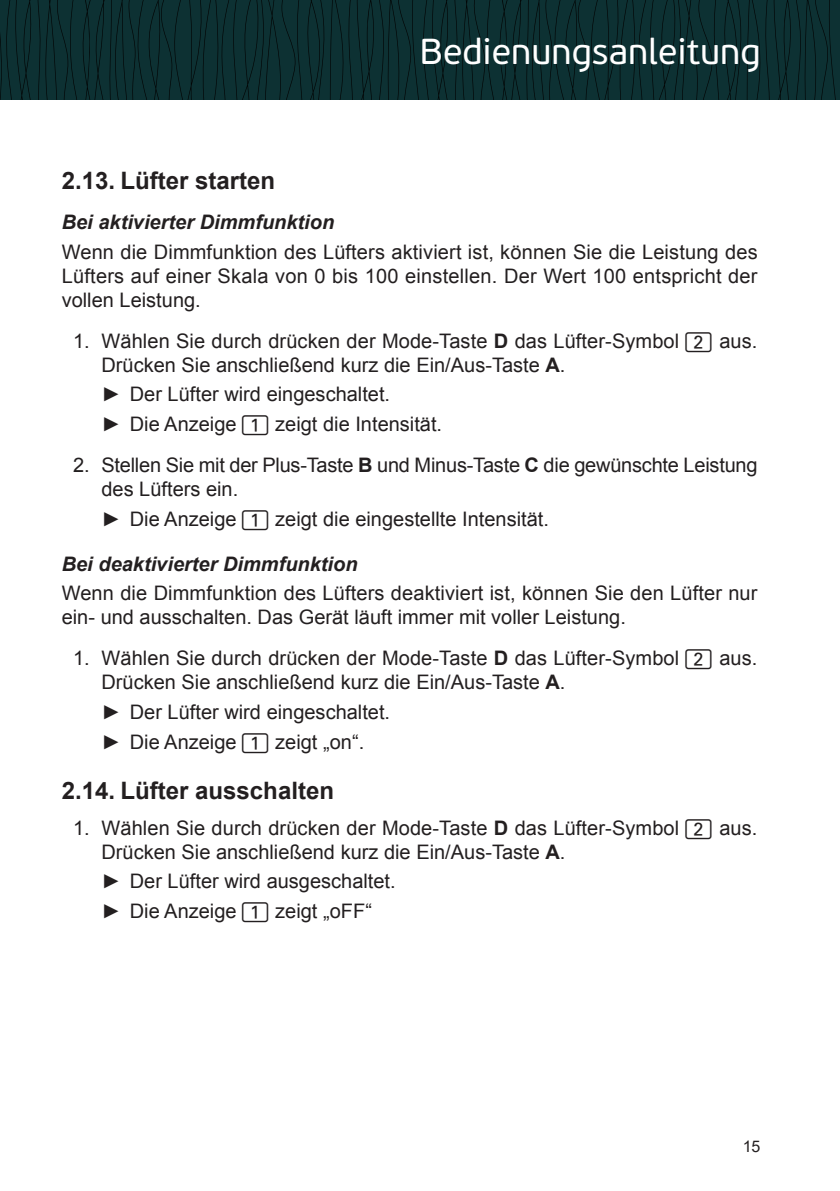
<style>
.page{position:relative;width:840px;height:1191px;background:#fff}
.page>*{position:absolute;margin:0;border:0;box-sizing:border-box;transform-origin:0 0}
.t1{font:36px "PF Beau Sans Pro";color:#fff}
.t2{font:700 24px "Arial";color:#231f20}
.t3{font:20px/29.6px "Arial";color:#231f20}
.t4{font:16px "Arial";color:#231f20}
.s1{font-weight:700;font-style:italic}
.s2{font-weight:700}
.s3{font-family:"Num Line Three"}
</style>
<div class="page">
<svg style="left:0;top:0;width:839px;height:100px"></svg>
<h1 class="t1" style="left:419px;top:31px;width:342px">Bedienungsanleitung</h1>
<p class="t2" style="left:62px;top:164px;width:215px">2.13. Lüfter starten</p>
<p class="t3" style="left:62px;top:207px;width:697px"><span class="s1">Bei aktivierter Dimmfunktion<br></span>Wenn die Dimmfunktion des Lüfters aktiviert ist, können Sie die Leistung des</p>
<p class="t3" style="left:62px;top:263px;width:697px;line-height:24px">Lüfters auf einer Skala von 0 bis 100 einstellen. Der Wert 100 entspricht der vollen Leistung.</p>
<p class="t3" style="left:101px;top:328px;width:657px;line-height:24px;text-indent:-28px">1. Wählen Sie durch drücken der Mode-Taste <span class="s2">D</span> das Lüfter-Symbol <span class="s3">2</span> aus.<br>Drücken Sie anschließend kurz die Ein/Aus-Taste <span class="s2">A</span>.</p>
<p class="t3" style="left:101px;top:379px;width:342px">► Der Lüfter wird eingeschaltet.<br>► Die Anzeige <span class="s3">1</span> zeigt die Intensität.</p>
<p class="t3" style="left:101px;top:453px;width:657px;line-height:24px;text-indent:-28px">2. Stellen Sie mit der Plus-Taste <span class="s2">B</span> und Minus-Taste <span class="s2">C</span> die gewünschte Leistung des Lüfters ein.</p>
<p class="t3" style="left:101px;top:503px;width:449px">► Die Anzeige <span class="s3">1</span> zeigt die eingestellte Intensität.</p>
<p class="t3" style="left:62px;top:548px;width:697px"><span class="s1">Bei deaktivierter Dimmfunktion<br></span>Wenn die Dimmfunktion des Lüfters deaktiviert ist, können Sie den Lüfter nur</p>
<p class="t3" style="left:62px;top:602px;width:565px">ein- und ausschalten. Das Gerät läuft immer mit voller Leistung.</p>
<p class="t3" style="left:101px;top:646px;width:657px;line-height:24px;text-indent:-28px">1. Wählen Sie durch drücken der Mode-Taste <span class="s2">D</span> das Lüfter-Symbol <span class="s3">2</span> aus.<br>Drücken Sie anschließend kurz die Ein/Aus-Taste <span class="s2">A</span>.</p>
<p class="t3" style="left:101px;top:697px;width:290px">► Der Lüfter wird eingeschaltet. ► Die Anzeige <span class="s3">1</span> zeigt „on“.</p>
<p class="t2" style="left:62px;top:774px;width:274px">2.14. Lüfter ausschalten</p>
<p class="t3" style="left:101px;top:815px;width:657px;line-height:24px;text-indent:-28px">1. Wählen Sie durch drücken der Mode-Taste <span class="s2">D</span> das Lüfter-Symbol <span class="s3">2</span> aus.<br>Drücken Sie anschließend kurz die Ein/Aus-Taste <span class="s2">A</span>.</p>
<p class="t3" style="left:101px;top:866px;width:295px">► Der Lüfter wird ausgeschaltet. ► Die Anzeige <span class="s3">1</span> zeigt „oFF“</p>
<p class="t4" style="left:742px;top:1135px;width:19px">15</p>
</div>
